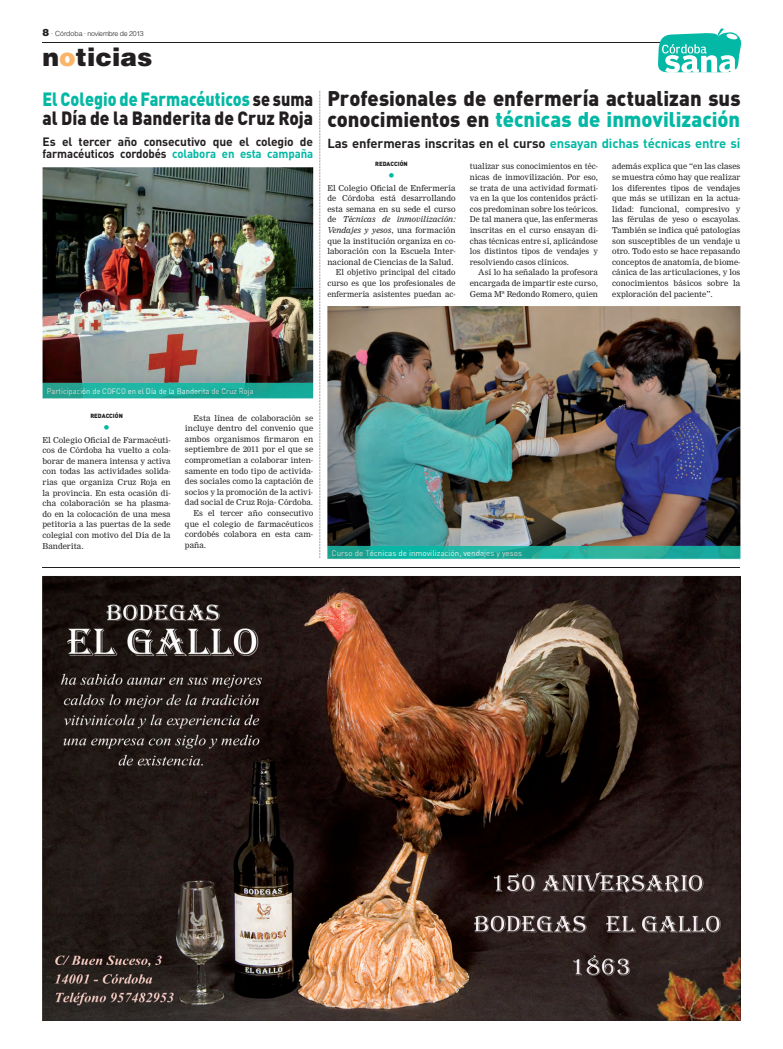
<style>
.page{position:relative;width:783px;height:1049px;background:#fff}
.page>*{position:absolute;margin:0;border:0;box-sizing:border-box;transform-origin:0 0}
.t1{font:900 25px "Helvetica";color:#231f20}
.t2{font:900 21px/21px "DIN";color:#231f20;scale:.96 1}
.t3{font:900 19px/19px "DIN";color:#231f20;scale:.85 1}
.t4{font:14px "DIN";color:#03b8a4}
.t5{font:700 13px "DIN";letter-spacing:-.01em;color:#231f20}
.t6{font:700 12px/12px "DIN";letter-spacing:-.01em;color:#231f20}
.t7{font:8px/10.6px "Nimrod";color:#231f20;text-align:justify}
.t8{font:8px "DIN";color:#eef1f1;scale:.94 1}
.t9{font:8px "DIN";color:#f5f7f9}
.t10{font:300 7px "Helvetica";letter-spacing:-.03em;color:#231f20}
.t11{font:900 6px "DIN";color:#231f20}
.s1{font-weight:900;font-size:10px}
.s2{color:#fbb568}
.s3{color:#03b8a4}
.s4{font-style:italic}
.s5{color:#ddd3d0}
.s6{color:#ded4d0}
.s7{color:#dcd3d0}
.s8{color:#f0f1f1}
.s9{color:#eff1f1}
.s10{color:#f0f2f2}
.s11{color:#eef0f1}
.s12{color:#eef1f2}
.s13{color:#eff2f3}
.s14{color:#d7d6d6}
.s15{color:#d8d7d7}
.s16{color:#d7d6d4}
.s17{color:#d5d3d4}
.s18{color:#d8d6d3}
.s19{color:#d9d5d2}
.s20{color:#d4d2d2}
.s21{color:#e8eceb}
.s22{color:#ebf1f2}
.s23{color:#ebf2f2}
.s24{color:#ebf3f3}
.s25{color:#eaf2f2}
.s26{color:#eaf2f1}
.s27{color:#edf0ef}
.s28{color:#f3f3f4}
.s29{color:#f5f7f7}
.s30{color:#dad8d7}
.s31{color:#d8d6d6}
</style>
<div class="page">
<hr style="left:43px;top:42px;width:644px;height:1px;background:#231f20">
<svg style="left:658px;top:28px;width:83px;height:45px"></svg>
<hr style="left:42px;top:567px;width:697px;height:1px;background:#231f20">
<img style="left:327px;top:306px;width:413px;height:240px">
<img style="left:327px;top:546px;width:413px;height:13px">
<img style="left:332px;top:550px;width:189px;height:7px">
<svg style="left:319px;top:91px;width:1px;height:467px"></svg>
<img style="left:43px;top:167px;width:270px;height:216px">
<img style="left:43px;top:383px;width:270px;height:15px">
<img style="left:48px;top:388px;width:205px;height:8px">
<img style="left:42px;top:576px;width:698px;height:445px">
<p class="t10" style="left:43px;top:31px;width:103px"><span class="s1">8</span> · Córdoba · noviembre de 2013</p>
<h1 class="t1" style="left:43px;top:48px;width:111px">n<span class="s2">o</span>ticias</h1>
<h3 class="t3" style="left:43px;top:91px;width:320px"><span class="s3">El Colegio de Farmacéuticos</span> se suma al Día de la Banderita de Cruz Roja</h3>
<h2 class="t2" style="left:327px;top:90px;width:431px">Profesionales de enfermería actualizan sus conocimientos en <span class="s3">técnicas de inmovilización</span></h2>
<p class="t7" style="left:469px;top:162px;width:130px">tualizar sus conocimientos en téc&shy;nicas de inmovilización. Por eso, se trata de una actividad formati&shy;va en la que los contenidos prácti&shy;cos predominan sobre los teóricos.<br>De tal manera que, las enfermeras inscritas en el curso ensayan di&shy;chas técnicas entre sí, aplicándose los distintos tipos de vendajes y resolviendo casos clínicos.</p>
<p class="t7" style="left:469px;top:268px;width:130px;text-indent:9px">Así lo ha señalado la profesora encargada de impartir este curso, Gema Mª Redondo Romero, quien</p>
<h3 class="t6" style="left:43px;top:137px;width:272px">Es el tercer año consecutivo que el colegio de farmacéuticos cordobés <span class="s3">colabora en esta campaña</span></h3>
<h3 class="t5" style="left:327px;top:139px;width:414px">Las enfermeras inscritas en el curso <span class="s3">ensayan dichas técnicas entre sí</span></h3>
<p class="t11" style="left:375px;top:161px;width:34px">REDACCIÓN</p>
<h3 class="t4" style="left:387px;top:170px;width:9px">•</h3>
<p class="t7" style="left:327px;top:183px;width:130px;text-align:right">El Colegio Oficial de Enfermería de Córdoba está desarrollando esta semana en su sede el curso de <span class="s4">Técnicas de inmovilización:<br>Vendajes y yesos</span>, una formación que la institución organiza en co&shy;laboración con la Escuela Inter&shy;nacional de Ciencias de la Salud.<br>El objetivo principal del citado curso es que los profesionales de enfermería asistentes puedan ac-</p>
<p class="t7" style="left:612px;top:162px;width:130px">además explica que “en las clases se muestra cómo hay que realizar los diferentes tipos de vendajes que más se utilizan en la actua&shy;lidad: funcional, compresivo y las férulas de yeso o escayolas.<br>También se indica qué patologías son susceptibles de un vendaje u otro. Todo esto se hace repasando conceptos de anatomía, de biome&shy;cánica de las articulaciones, y los conocimientos básicos sobre la exploración del paciente”.</p>
<p class="t8" style="left:47px;top:388px;width:221px"><span class="s5">Par</span><span class="s6">ticipa</span><span class="s7">ció</span><span class="s8">n de COFC</span><span class="s9">O e</span><span class="s8">n e</span><span class="s9">l Día</span> <span class="s10">d</span>e <span class="s11">la</span> Banderita <span class="s12">de</span> <span class="s13">C</span><span class="s14">r</span><span class="s15">uz</span> <span class="s13">R</span><span class="s15">oj</span><span class="s16">a</span></p>
<p class="t11" style="left:90px;top:413px;width:34px">REDACCIÓN</p>
<h3 class="t4" style="left:103px;top:422px;width:9px">•</h3>
<p class="t7" style="left:43px;top:435px;width:130px">El Colegio Oficial de Farmacéuti&shy;cos de Córdoba ha vuelto a cola&shy;borar de manera intensa y activa con todas las actividades solida&shy;rias que organiza Cruz Roja en la provincia. En esta ocasión di&shy;cha colaboración se ha plasma&shy;do en la colocación de una mesa petitoria a las puertas de la sede colegial con motivo del Día de la Banderita.</p>
<p class="t7" style="left:193px;top:413px;width:121px">Esta línea de colaboración se</p>
<p class="t7" style="left:185px;top:424px;width:130px">incluye dentro del convenio que</p>
<p class="t7" style="left:185px;top:434px;width:130px">ambos organismos firmaron en</p>
<p class="t7" style="left:185px;top:445px;width:130px">septiembre de 2011 por el que se</p>
<p class="t7" style="left:185px;top:455px;width:130px">comprometían a colaborar inten-</p>
<p class="t7" style="left:185px;top:466px;width:130px">samente en todo tipo de activida-</p>
<p class="t7" style="left:185px;top:477px;width:130px">des sociales como la captación de</p>
<p class="t7" style="left:185px;top:487px;width:130px">socios y la promoción de la activi-</p>
<p class="t7" style="left:185px;top:498px;width:130px">dad social de Cruz Roja- Córdoba.</p>
<p class="t7" style="left:193px;top:508px;width:121px">Es el tercer año consecutivo</p>
<p class="t7" style="left:185px;top:519px;width:130px">que el colegio de farmacéuticos</p>
<p class="t7" style="left:185px;top:530px;width:130px">cordobés colabora en esta cam-</p>
<p class="t7" style="left:185px;top:540px;width:23px">paña.</p>
<p class="t9" style="left:331px;top:550px;width:192px"><span class="s17">Cur</span><span class="s18">so</span> <span class="s19">de</span> <span class="s20">T</span><span class="s21">éc</span><span class="s22">nic</span><span class="s23">as</span> <span class="s24">de</span> <span class="s25">inm</span><span class="s26">ovi</span><span class="s24">liz</span><span class="s27">aci</span><span class="s28">ón,</span> <span class="s29">ve</span>ndajes y <span class="s30">yes</span><span class="s31">os</span></p>
</div>
